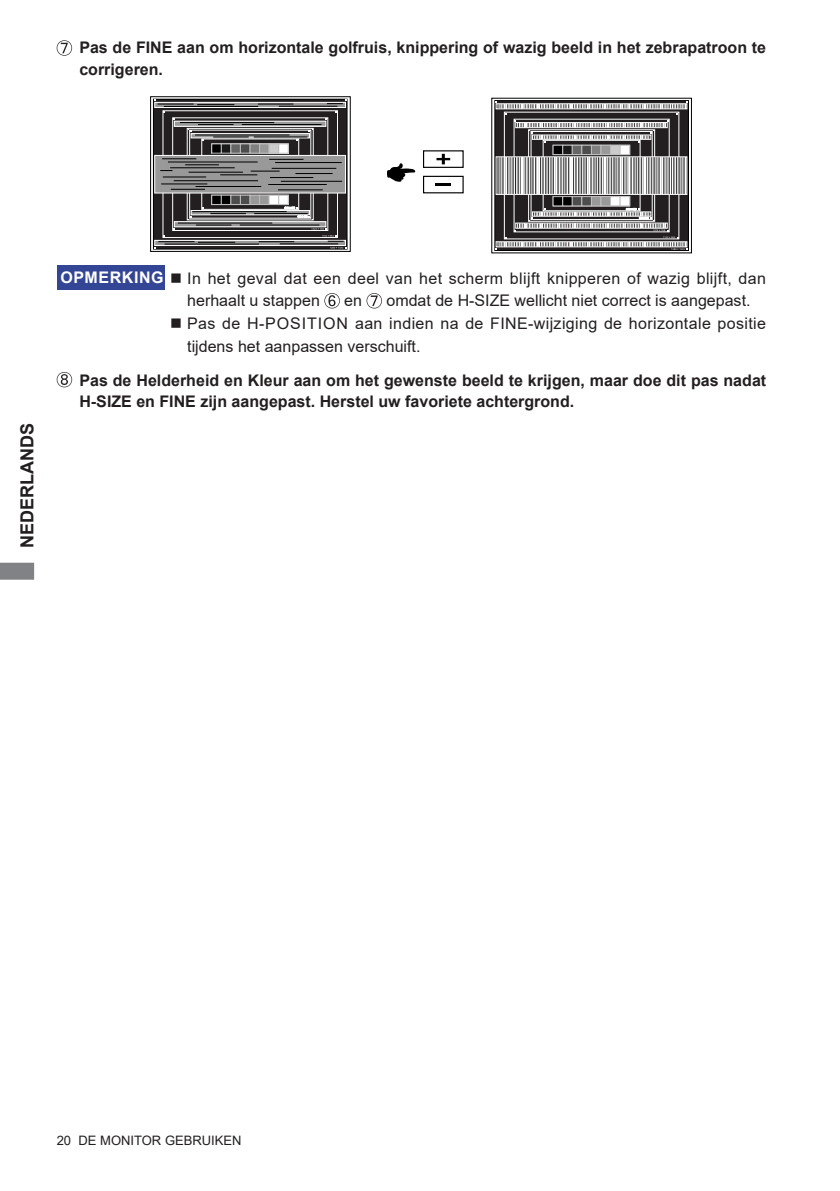
<style>
.page{position:relative;width:840px;height:1191px;background:#fff}
.page>*{position:absolute;margin:0;border:0;box-sizing:border-box;transform-origin:0 0}
.t1{font:700 18px "Arial";color:#231f20}
.t2{font:700 16px/21.2px "Arial";color:#231f20}
.t3{font:16px/22.6px "Arial";letter-spacing:.025em;color:#231f20}
.t4{font:16px "Arial";color:#231f20}
.t5{font:13px "Arial";color:#231f20}
.s1{font-weight:700;color:#fff}
</style>
<div class="page">
<svg style="left:0;top:562px;width:34px;height:18px"></svg>
<div style="left:494px;top:100px;width:194px;height:151px;border:1px solid #000"></div>
<svg style="left:495px;top:101px;width:192px;height:149px;background:#7d7b7c"></svg>
<svg style="left:150px;top:96px;width:200px;height:156px;background:#6d6c6c"></svg>
<hr style="left:270px;top:177px;width:43px;height:1px;background:#000">
<hr style="left:281px;top:181px;width:61px;height:1px;background:#000">
<hr style="left:268px;top:184px;width:58px;height:1px;background:#000">
<hr style="left:278px;top:189px;width:44px;height:1px;background:#000">
<hr style="left:180px;top:122px;width:94px;height:1px;background:#000">
<hr style="left:198px;top:124px;width:35px;height:1px;background:#000">
<hr style="left:242px;top:124px;width:79px;height:1px;background:#000">
<hr style="left:195px;top:135px;width:94px;height:1px;background:#000">
<hr style="left:213px;top:137px;width:35px;height:1px;background:#000">
<hr style="left:254px;top:137px;width:53px;height:1px;background:#000">
<hr style="left:192px;top:211px;width:94px;height:1px;background:#000">
<hr style="left:210px;top:213px;width:36px;height:1px;background:#000">
<hr style="left:254px;top:213px;width:53px;height:1px;background:#000">
<hr style="left:178px;top:223px;width:94px;height:1px;background:#000">
<hr style="left:196px;top:225px;width:35px;height:1px;background:#000">
<hr style="left:240px;top:225px;width:79px;height:1px;background:#000">
<svg style="left:324px;top:293px;width:15px;height:15px"></svg>
<svg style="left:366px;top:293px;width:16px;height:15px"></svg>
<svg style="left:57px;top:372px;width:15px;height:15px"></svg>
<svg style="left:57px;top:40px;width:15px;height:16px"></svg>
<div style="left:57px;top:264px;width:107px;height:25px;background:#334595"></div>
<div style="left:423px;top:176px;width:40px;height:17px;border:1px solid #000"></div>
<svg style="left:435px;top:183px;width:15px;height:2px"></svg>
<svg style="left:387px;top:163px;width:28px;height:19px"></svg>
<div style="left:423px;top:150px;width:40px;height:18px;border:1px solid #000"></div>
<svg style="left:436px;top:154px;width:14px;height:10px"></svg>
<p class="t2" style="left:79px;top:37px;width:688px">Pas de FINE aan om horizontale golfruis, knippering of wazig beeld in het zebrapatroon te corrigeren.</p>
<p class="t1" style="left:14px;top:548px;width:126px;rotate:-90deg">NEDERLANDS</p>
<p class="t3" style="left:187px;top:266px;width:580px;text-indent:-127px"><span class="s1">OPMERKING</span> ■ In het geval dat een deel van het scherm blijft knipperen of wazig blijft, dan herhaalt u stappen</p>
<p class="t3" style="left:344px;top:289px;width:19px">en</p>
<p class="t4" style="left:386px;top:289px;width:365px">omdat de H-SIZE wellicht niet correct is aangepast.</p>
<p class="t3" style="left:187px;top:312px;width:580px;text-indent:-17px">■ Pas de H-POSITION aan indien na de FINE-wijziging de horizontale positie tijdens het aanpassen verschuift.</p>
<p class="t2" style="left:79px;top:369px;width:688px">Pas de Helderheid en Kleur aan om het gewenste beeld te krijgen, maar doe dit pas nadat<br>H-SIZE en FINE zijn aangepast. Herstel uw favoriete achtergrond.</p>
<p class="t5" style="left:57px;top:1131px;width:186px">20 DE MONITOR GEBRUIKEN</p>
</div>
